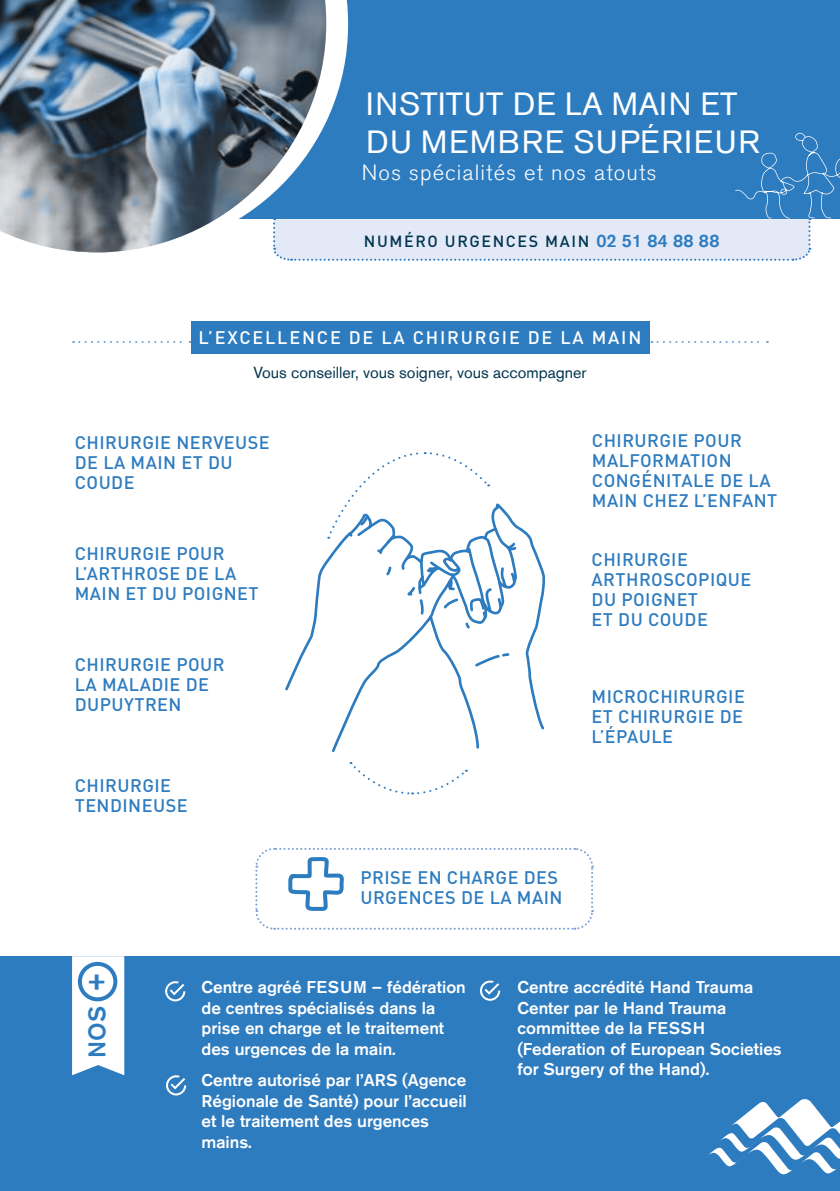
<style>
.page{position:relative;width:840px;height:1191px;background:#fff}
.page>*{position:absolute;margin:0;border:0;box-sizing:border-box;transform-origin:0 0}
.t1{font:32px/38.4px "Akzidenz Grotesk Std";letter-spacing:.035em;color:#fff}
.t2{font:500 28.4px "Akzidenz Grotesk Std";color:#2e7cc0}
.t3{font:500 24px "Akzidenz Grotesk Std";color:#2e7cc0}
.t4{font:300 22px "Akzidenz Grotesk Std";letter-spacing:.05em;color:#fff}
.t5{font:500 18px/20px "DIN";letter-spacing:.025em;color:#2e7cc0}
.t6{font:500 18px "DIN";letter-spacing:.1em;color:#fff}
.t7{font:500 17px/20.4px "Akzidenz Grotesk Std";color:#fff}
.t8{font:16px "Akzidenz Grotesk Std";color:#00354e}
.t9{font:500 16px "DIN";letter-spacing:.1em;color:#00354e}
.s1{font-family:"Akzidenz Grotesk Std";font-size:18px;color:#2e7cc0}
</style>
<div class="page">
<svg style="left:73px;top:341px;width:117px;height:2px"></svg>
<svg style="left:651px;top:341px;width:116px;height:2px"></svg>
<div style="left:190px;top:321px;width:459px;height:33px;background:#2e7cc0"></div>
<svg style="left:350px;top:762px;width:116px;height:33px"></svg>
<svg style="left:285px;top:452px;width:261px;height:300px"></svg>
<div style="left:154px;top:0;width:685px;height:219px;background:#2e7cc0"></div>
<svg style="left:327px;top:0;width:21px;height:120px;fill:#fff"></svg>
<img style="left:0;top:0;width:327px;height:252px">
<svg style="left:255px;top:847px;width:339px;height:83px"></svg>
<svg style="left:272px;top:120px;width:567px;height:141px"></svg>
<div style="left:0;top:956px;width:839px;height:235px;background:#2e7cc0"></div>
<svg style="left:708px;top:1099px;width:131px;height:75px"></svg>
<svg style="left:165px;top:981px;width:20px;height:20px"></svg>
<svg style="left:480px;top:980px;width:20px;height:20px"></svg>
<svg style="left:166px;top:1075px;width:20px;height:20px"></svg>
<svg style="left:72px;top:956px;width:52px;height:119px;background:#f0f5fa"></svg>
<div style="left:78px;top:962px;width:39px;height:39px;border:4px solid #2e7cc0;border-radius:50%"></div>
<p class="t1" style="left:366px;top:84px;width:395px">INSTITUT DE LA MAIN ET<br>DU MEMBRE SUPÉRIEUR</p>
<p class="t4" style="left:361px;top:160px;width:296px">Nos spécialités et nos atouts</p>
<p class="t9" style="left:364px;top:231px;width:357px">NUMÉRO URGENCES MAIN <span class="s1">02 51 84 88 88</span></p>
<p class="t6" style="left:198px;top:326px;width:444px">L’EXCELLENCE DE LA CHIRURGIE DE LA MAIN</p>
<p class="t8" style="left:253px;top:363px;width:334px">Vous conseiller, vous soigner, vous accompagner</p>
<p class="t5" style="left:75px;top:432px;width:196px">CHIRURGIE NERVEUSE<br>DE LA MAIN ET DU<br>COUDE</p>
<p class="t5" style="left:591px;top:430px;width:187px">CHIRURGIE POUR<br>MALFORMATION<br>CONGÉNITALE DE LA<br>MAIN CHEZ L’ENFANT</p>
<p class="t5" style="left:75px;top:543px;width:185px">CHIRURGIE POUR<br>L’ARTHROSE DE LA<br>MAIN ET DU POIGNET</p>
<p class="t5" style="left:75px;top:654px;width:151px">CHIRURGIE POUR<br>LA MALADIE DE<br>DUPUYTREN</p>
<p class="t5" style="left:75px;top:774px;width:114px">CHIRURGIE<br>TENDINEUSE</p>
<p class="t5" style="left:591px;top:549px;width:161px">CHIRURGIE<br>ARTHROSCOPIQUE<br>DU POIGNET<br>ET DU COUDE</p>
<p class="t5" style="left:591px;top:686px;width:155px;text-align:justify">MICROCHIRURGIE ET CHIRURGIE DE L’ÉPAULE</p>
<p class="t5" style="left:360px;top:866px;width:203px">PRISE EN CHARGE DES<br>URGENCES DE LA MAIN</p>
<p class="t2" style="left:86px;top:964px;width:22px">+</p>
<p class="t3" style="left:82px;top:1057px;width:53px;rotate:-90deg">NOS</p>
<p class="t7" style="left:201px;top:976px;width:266px">Centre agréé FESUM – fédération de centres spécialisés dans la prise en charge et le traitement des urgences de la main.</p>
<p class="t7" style="left:201px;top:1069px;width:267px">Centre autorisé par l’ARS (Agence<br>Régionale de Santé) pour l’accueil et le traitement des urgences mains.</p>
<p class="t7" style="left:517px;top:976px;width:266px">Centre accrédité Hand Trauma<br>Center par le Hand Trauma committee de la FESSH (Federation of European Societies for Surgery of the Hand).</p>
</div>
